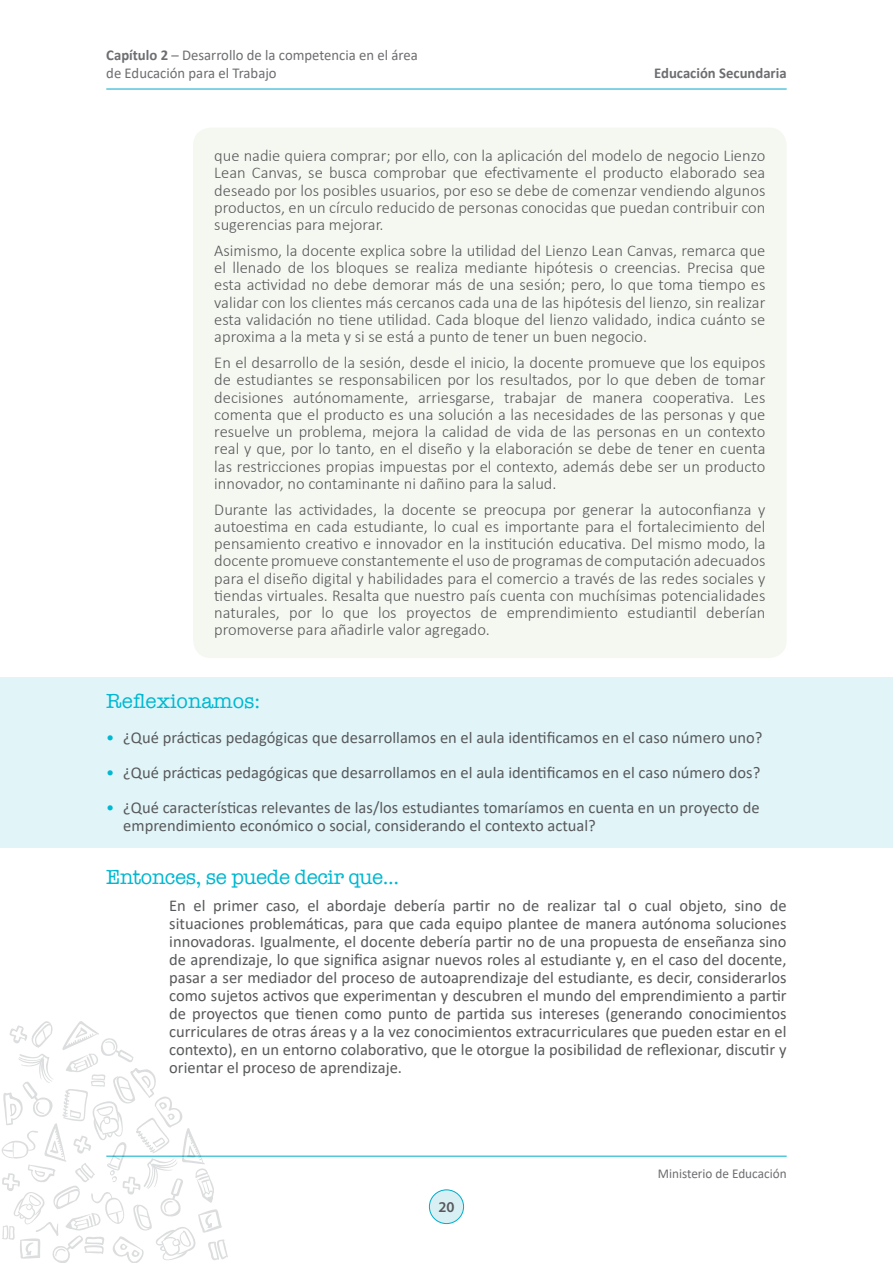
<style>
.page{position:relative;width:893px;height:1263px;background:#fff}
.page>*{position:absolute;margin:0;border:0;box-sizing:border-box;transform-origin:0 0}
.TEXTO_PRESENTTT{font:21px "American Typewriter";letter-spacing:-.02em;color:#00b8d1}
.TEXTO_PRESENT{font:21px "American Typewriter";color:#00b8d1}
.CUADRO_TEXTOS{font:300 16.5px/17.2px "Calibri";color:#58595b;text-align:justify}
.PARRAFO{font:16.5px/18px "Calibri";color:#58595b;text-align:justify}
.t1{font:15px/18px "Calibri";color:#6d6e71}
.t2{font:700 15px "Calibri";color:#6d6e71}
.t3{font:600 15px "Myriad Pro";color:#58595b}
.t4{font:13.5px "Calibri";color:#6d6e71}
.s1{font-weight:700}
.s2{color:#00b8d1}
</style>
<div class="page">
<div style="left:429px;top:1190px;width:35px;height:33px;background:#d8eff4;border-radius:50%"></div>
<div style="left:429px;top:1189px;width:35px;height:35px;border:1px solid #00acc8;border-radius:50%"></div>
<hr style="left:106px;top:89px;width:681px;height:1px;background:#00acc8">
<hr style="left:106px;top:1156px;width:681px;height:1px;background:#00acc8">
<div style="left:193px;top:128px;width:594px;height:530px;background:#f5f8f1;border-radius:18px"></div>
<div style="left:0;top:677px;width:893px;height:170px;background:#e1f5f9"></div>
<svg style="left:1px;top:1021px;width:227px;height:242px"></svg>
<p class="t1" style="left:106px;top:46px;width:313px"><span class="s1">Capítulo 2</span> – Desarrollo de la competencia en el área de Educación para el Trabajo</p>
<p class="t2" style="left:654px;top:63px;width:134px">Educación Secundaria</p>
<p class="CUADRO_TEXTOS" style="left:214px;top:147px;width:553px">que nadie quiera comprar; por ello, con la aplicación del modelo de negocio Lienzo Lean Canvas, se busca comprobar que efectivamente el producto elaborado sea deseado por los posibles usuarios, por eso se debe de comenzar vendiendo algunos productos, en un círculo reducido de personas conocidas que puedan contribuir con sugerencias para mejorar.</p>
<p class="CUADRO_TEXTOS" style="left:214px;top:242px;width:553px">Asimismo, la docente explica sobre la utilidad del Lienzo Lean Canvas, remarca que el llenado de los bloques se realiza mediante hipótesis o creencias. Precisa que esta actividad no debe demorar más de una sesión; pero, lo que toma tiempo es validar con los clientes más cercanos cada una de las hipótesis del lienzo, sin realizar esta validación no tiene utilidad. Cada bloque del lienzo validado, indica cuánto se aproxima a la meta y si se está a punto de tener un buen negocio.</p>
<p class="CUADRO_TEXTOS" style="left:214px;top:354px;width:553px">En el desarrollo de la sesión, desde el inicio, la docente promueve que los equipos de estudiantes se responsabilicen por los resultados, por lo que deben de tomar decisiones autónomamente, arriesgarse, trabajar de manera cooperativa. Les comenta que el producto es una solución a las necesidades de las personas y que resuelve un problema, mejora la calidad de vida de las personas en un contexto real y que, por lo tanto, en el diseño y la elaboración se debe de tener en cuenta las restricciones propias impuestas por el contexto, además debe ser un producto innovador, no contaminante ni dañino para la salud.</p>
<p class="CUADRO_TEXTOS" style="left:214px;top:500px;width:553px">Durante las actividades, la docente se preocupa por generar la autoconfianza y autoestima en cada estudiante, lo cual es importante para el fortalecimiento del pensamiento creativo e innovador en la institución educativa. Del mismo modo, la docente promueve constantemente el uso de programas de computación adecuados para el diseño digital y habilidades para el comercio a través de las redes sociales y tiendas virtuales. Resalta que nuestro país cuenta con muchísimas potencialidades naturales, por lo que los proyectos de emprendimiento estudiantil deberían promoverse para añadirle valor agregado.</p>
<p class="TEXTO_PRESENT" style="left:106px;top:685px;width:155px">Reflexionamos:</p>
<p class="PARRAFO" style="left:106px;top:728px;width:658px"><span class="s2">•</span> ¿Qué prácticas pedagógicas que desarrollamos en el aula identificamos en el caso número uno?</p>
<p class="PARRAFO" style="left:106px;top:763px;width:656px"><span class="s2">•</span> ¿Qué prácticas pedagógicas que desarrollamos en el aula identificamos en el caso número dos?</p>
<p class="PARRAFO" style="left:123px;top:798px;width:638px;text-indent:-17px"><span class="s2">•</span> ¿Qué características relevantes de las/los estudiantes tomaríamos en cuenta en un proyecto de emprendimiento económico o social, considerando el contexto actual?</p>
<p class="TEXTO_PRESENTTT" style="left:106px;top:861px;width:294px">Entonces, se puede decir que...</p>
<p class="PARRAFO" style="left:169px;top:896px;width:619px">En el primer caso, el abordaje debería partir no de realizar tal o cual objeto, sino de situaciones problemáticas, para que cada equipo plantee de manera autónoma soluciones innovadoras. Igualmente, el docente debería partir no de una propuesta de enseñanza sino de aprendizaje, lo que significa asignar nuevos roles al estudiante y, en el caso del docente, pasar a ser mediador del proceso de autoaprendizaje del estudiante, es decir, considerarlos como sujetos activos que experimentan y descubren el mundo del emprendimiento a partir de proyectos que tienen como punto de partida sus intereses (generando conocimientos curriculares de otras áreas y a la vez conocimientos extracurriculares que pueden estar en el contexto), en un entorno colaborativo, que le otorgue la posibilidad de reflexionar, discutir y orientar el proceso de aprendizaje.</p>
<p class="t3" style="left:438px;top:1197px;width:18px">20</p>
<p class="t4" style="left:658px;top:1164px;width:130px">Ministerio de Educación</p>
</div>
